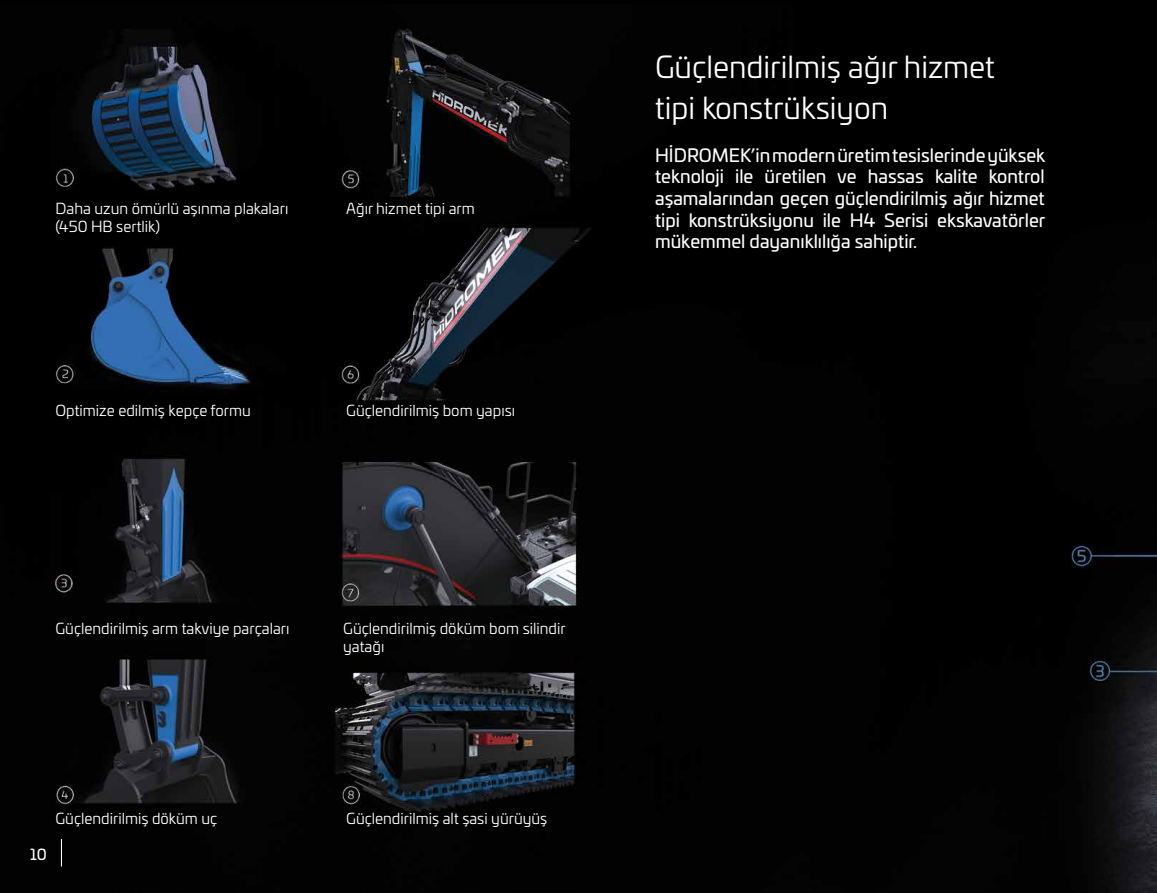
<style>
.page{position:relative;width:1157px;height:893px;background:#fff}
.page>*{position:absolute;margin:0;border:0;box-sizing:border-box;transform-origin:0 0}
.t1{font:30px/40.5px "Univia Pro";color:#fff}
.t2{font:18px/21.6px "Univia Pro";color:#fff;text-align:justify}
.t3{font:15px/18px "Univia Pro";color:#fff}
.t4{font:15px "Univia Pro";color:#fff}
</style>
<div class="page">
<img style="left:0;top:0;width:1157px;height:893px">
<svg style="left:61px;top:839px;width:1px;height:27px"></svg>
<p class="t3" style="left:55px;top:198px;width:234px">Daha uzun ömürlü aşınma plakaları (450 HB sertlik)</p>
<p class="t3" style="left:346px;top:198px;width:130px">Ağır hizmet tipi arm</p>
<p class="t3" style="left:55px;top:401px;width:197px">Optimize edilmiş kepçe formu</p>
<p class="t3" style="left:346px;top:401px;width:170px">Güçlendirilmiş bom yapısı</p>
<p class="t3" style="left:55px;top:619px;width:235px">Güçlendirilmiş arm takviye parçaları</p>
<p class="t3" style="left:343px;top:619px;width:224px">Güçlendirilmiş döküm bom silindir yatağı</p>
<p class="t4" style="left:30px;top:843px;width:18px">10</p>
<p class="t3" style="left:55px;top:808px;width:163px">Güçlendirilmiş döküm uç</p>
<p class="t3" style="left:346px;top:808px;width:202px">Güçlendirilmiş alt şasi yürüyüş</p>
<h1 class="t1" style="left:655px;top:45px;width:341px">Güçlendirilmiş ağır hizmet tipi konstrüksiyon</h1>
<p class="t2" style="left:655px;top:143px;width:392px">HİDROMEK’in modern üretim tesislerinde yüksek teknoloji ile üretilen ve hassas kalite kontrol aşamalarından geçen güçlendirilmiş ağır hizmet tipi konstrüksiyonu ile H4 Serisi ekskavatörler mükemmel dayanıklılığa sahiptir.</p>
</div>
